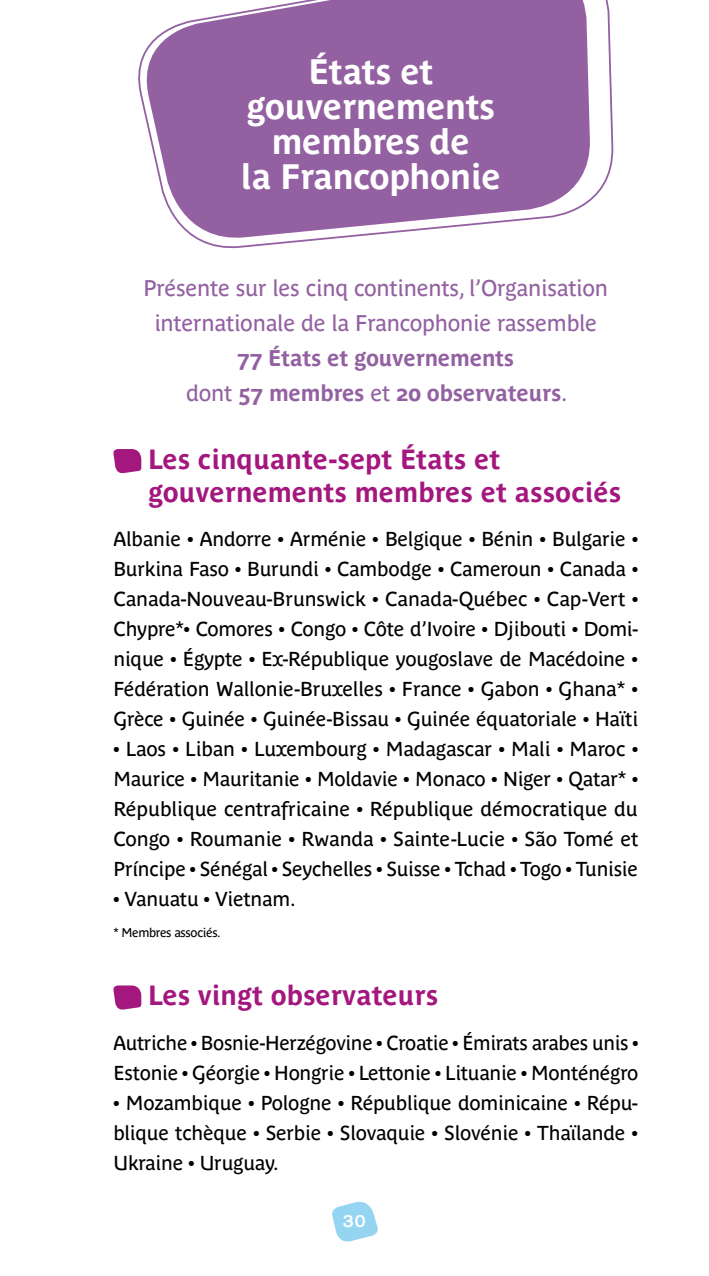
<style>
.page{position:relative;width:709px;height:1276px;background:#fff}
.page>*{position:absolute;margin:0;border:0;box-sizing:border-box;transform-origin:0 0}
.t1{font:700 35px/35px "Parisine Plus";letter-spacing:-.01em;color:#fff;text-align:center}
.t2{font:700 27.5px/32.5px "Parisine Plus";color:#a3177e}
.t3{font:22.5px/35px "Parisine Plus";letter-spacing:-.01em;color:#9361a1;text-align:center}
.t4{font:700 22.5px/35px "Parisine Plus";letter-spacing:-.01em;color:#9361a1;text-align:center}
.t5{font:20px/30px "Parisine Plus";letter-spacing:-.01em;color:#000;text-align:justify}
.t6{font:500 17.5px "Adesso";color:#fff}
.t7{font:12.5px "Parisine Plus";letter-spacing:-.03em;color:#000}
.s1{font-weight:400}
</style>
<div class="page">
<svg style="left:332px;top:1201px;width:46px;height:41px"></svg>
<svg style="left:113px;top:449px;width:28px;height:25px"></svg>
<svg style="left:113px;top:985px;width:28px;height:25px"></svg>
<svg style="left:204px;top:0;width:410px;height:249px"></svg>
<svg style="left:138px;top:0;width:453px;height:243px;background:#a379af"></svg>
<h1 class="t1" style="left:241px;top:54px;width:261px">États et gouvernements membres de<br>la Francophonie</h1>
<p class="t3" style="left:143px;top:270px;width:466px">Présente sur les cinq continents, l’Organisation internationale de la Francophonie rassemble</p>
<p class="t4" style="left:186px;top:340px;width:383px">77 États et gouvernements<br><span class="s1">dont</span> 57 membres <span class="s1">et</span> 20 observateurs<span class="s1">.</span></p>
<h2 class="t2" style="left:148px;top:443px;width:474px">Les cinquante-sept États et gouvernements membres et associés</h2>
<p class="t5" style="left:113px;top:523px;width:526px">Albanie • Andorre • Arménie • Belgique • Bénin • Bulgarie • Burkina Faso • Burundi • Cambodge • Cameroun • Canada • Canada-Nouveau-Brunswick • Canada-Québec • Cap-Vert • Chypre*• Comores • Congo • Côte d’Ivoire • Djibouti • Domi&shy;nique • Égypte • Ex-République yougoslave de Macédoine • Fédération Wallonie-Bruxelles • France • Gabon • Ghana* • Grèce • Guinée • Guinée-Bissau • Guinée équatoriale • Haïti</p>
<p class="t5" style="left:113px;top:733px;width:526px">• Laos • Liban • Luxembourg • Madagascar • Mali • Maroc • Maurice • Mauritanie • Moldavie • Monaco • Niger • Qatar* • République centrafricaine • République démocratique du Congo • Roumanie • Rwanda • Sainte-Lucie • São Tomé et Príncipe • Sénégal • Seychelles • Suisse • Tchad • Togo • Tunisie</p>
<p class="t5" style="left:113px;top:883px;width:184px">• Vanuatu • Vietnam.</p>
<p class="t7" style="left:113px;top:926px;width:109px">* Membres associés.</p>
<h2 class="t2" style="left:148px;top:979px;width:291px">Les vingt observateurs</h2>
<p class="t5" style="left:113px;top:1027px;width:526px">Autriche • Bosnie-Herzégovine • Croatie • Émirats arabes unis •<br>Estonie • Géorgie • Hongrie • Lettonie • Lituanie • Monténégro</p>
<p class="t5" style="left:113px;top:1087px;width:526px">• Mozambique • Pologne • République dominicaine • Répu&shy;blique tchèque • Serbie • Slovaquie • Slovénie • Thaïlande • Ukraine • Uruguay.</p>
<p class="t6" style="left:343px;top:1211px;width:25px">30</p>
</div>
